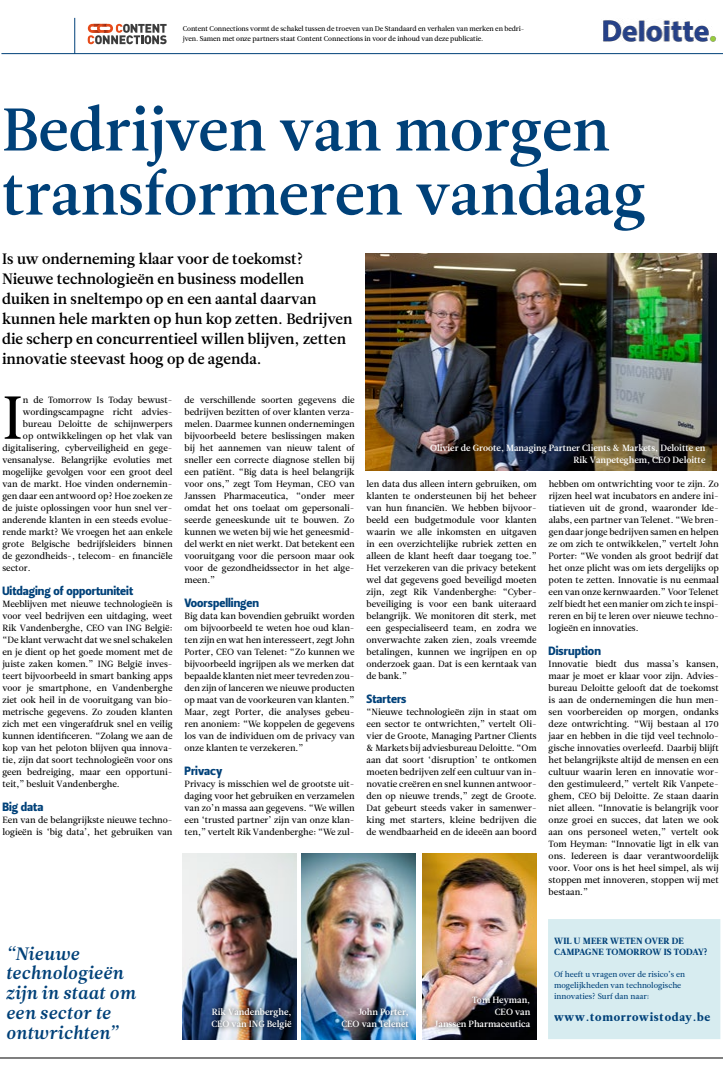
<style>
.page{position:relative;width:723px;height:1092px;background:#fff}
.page>*{position:absolute;margin:0;border:0;box-sizing:border-box;transform-origin:0 0}
.t1{font:60.4px "Leitura News Roman 2";color:#000}
.t2{font:60px/64px "Leitura News Roman 3";color:#004179}
.t3{font:17.9px/19.9px "Leitura News Italic 3";letter-spacing:.005em;color:#004179}
.t4{font:15px/19.9px "Leitura News Roman 3";color:#000}
.t5{font:12px "Leitura Sans Grot 4";color:#004179}
.t6{font:11.5px "Leitura News Roman 4";letter-spacing:.06em;color:#004179}
.t7{font:9px/12px "Leitura News Roman 2";color:#000;text-align:justify}
.t8{font:9px/12px "Leitura News Roman 3";color:#fff;text-align:right}
.t9{font:9px/11px "Leitura News Roman 4";letter-spacing:.015em;color:#004179}
.t10{font:8px/11px "Leitura News Roman 2";color:#004179}
.t11{font:7px/9.9px "Leitura News Roman 2";letter-spacing:-.01em;color:#000}
</style>
<div class="page">
<hr style="left:74px;top:18px;width:1px;height:36px;background:#004179">
<hr style="left:1px;top:53px;width:722px;height:1px;background:#004179">
<svg style="left:88px;top:24px;width:79px;height:20px"></svg>
<hr style="left:0;top:1057px;width:723px;height:1px;background:#000">
<img style="left:602px;top:20px;width:115px;height:22px">
<div style="left:548px;top:919px;width:173px;height:120px;background:#d7ecf0"></div>
<img style="left:423px;top:853px;width:113px;height:186px">
<img style="left:302px;top:853px;width:113px;height:186px">
<img style="left:183px;top:853px;width:114px;height:186px">
<div style="left:206px;top:1003px;width:91px;height:31px;background:#000;opacity:.75"></div>
<img style="left:366px;top:253px;width:350px;height:218px">
<div style="left:336px;top:1003px;width:77px;height:29px;background:#000;opacity:.75"></div>
<div style="left:430px;top:991px;width:106px;height:41px;background:#000;opacity:.75"></div>
<p class="t11" style="left:183px;top:23px;width:343px">Content Connections vormt de schakel tussen de troeven van De Standaard en verhalen van merken en bedri&shy;jven. Samen met onze partners staat Content Connections in voor de inhoud van deze publicatie.</p>
<h2 class="t2" style="left:2px;top:99px;width:645px">Bedrijven van morgen transformeren vandaag</h2>
<p class="t4" style="left:2px;top:249px;width:352px">Is uw onderneming klaar voor de toekomst?<br>Nieuwe technologieën en business modellen duiken in sneltempo op en een aantal daarvan kunnen hele markten op hun kop zetten. Bedrijven die scherp en concurrentieel willen blijven, zetten innovatie steevast hoog op de agenda.</p>
<h1 class="t1" style="left:2px;top:377px;width:22px">I</h1>
<p class="t7" style="left:23px;top:394px;width:151px">n de Tomorrow Is Today bewust-</p>
<p class="t7" style="left:184px;top:394px;width:172px">de verschillende soorten gegevens die bedrijven bezitten of over klanten verza&shy;melen. Daarmee kunnen ondernemingen bijvoorbeeld betere beslissingen maken bij het aannemen van nieuw talent of sneller een correcte diagnose stellen bij een patiënt. “Big data is heel belangrijk voor ons,” zegt Tom Heyman, CEO van Janssen Pharmaceutica, “onder meer omdat het ons toelaat om gepersonali&shy;seerde geneeskunde uit te bouwen. Zo kunnen we weten bij wie het geneesmid&shy;del werkt en niet werkt. Dat betekent een vooruitgang voor die persoon maar ook voor de gezondheidssector in het alge&shy;meen.”</p>
<h3 class="t5" style="left:184px;top:594px;width:76px">Voorspellingen</h3>
<p class="t7" style="left:184px;top:610px;width:172px">Big data kan bovendien gebruikt worden om bijvoorbeeld te weten hoe oud klan&shy;ten zijn en wat hen interesseert, zegt John Porter, CEO van Telenet: “Zo kunnen we bijvoorbeeld ingrijpen als we merken dat bepaalde klanten niet meer tevreden zou&shy;den zijn of lanceren we nieuwe producten op maat van de voorkeuren van klanten.” Maar, zegt Porter, die analyses gebeu&shy;ren anoniem: “We koppelen de gegevens los van de individuen om de privacy van onze klanten te verzekeren.”</p>
<h3 class="t5" style="left:184px;top:762px;width:39px">Privacy</h3>
<p class="t7" style="left:184px;top:778px;width:172px">Privacy is misschien wel de grootste uit&shy;daging voor het gebruiken en verzamelen van zo’n massa aan gegevens. “We willen een ‘trusted partner’ zijn van onze klan&shy;ten,” vertelt Rik Vandenberghe: “We zul-</p>
<p class="t7" style="left:23px;top:406px;width:151px">wordingscampagne richt advies-</p>
<p class="t7" style="left:23px;top:418px;width:151px">bureau Deloitte de schijnwerpers</p>
<p class="t7" style="left:23px;top:430px;width:151px">op ontwikkelingen op het vlak van</p>
<p class="t7" style="left:2px;top:442px;width:172px">digitalisering, cyberveiligheid en gege-</p>
<p class="t7" style="left:2px;top:454px;width:172px">vensanalyse. Belangrijke evoluties met</p>
<p class="t7" style="left:2px;top:466px;width:172px">mogelijke gevolgen voor een groot deel</p>
<p class="t7" style="left:2px;top:478px;width:172px">van de markt. Hoe vinden ondernemin-</p>
<p class="t7" style="left:2px;top:490px;width:172px">gen daar een antwoord op? Hoe zoeken ze</p>
<p class="t7" style="left:2px;top:502px;width:172px">de juiste oplossingen voor hun snel ver-</p>
<p class="t7" style="left:2px;top:514px;width:172px">anderende klanten in een steeds evolue-</p>
<p class="t7" style="left:2px;top:526px;width:172px">rende markt? We vroegen het aan enkele</p>
<p class="t7" style="left:2px;top:537px;width:172px">grote Belgische bedrijfsleiders binnen</p>
<p class="t7" style="left:2px;top:549px;width:172px">de gezondheids-, telecom- en financiële</p>
<p class="t7" style="left:2px;top:561px;width:30px">sector.</p>
<h3 class="t5" style="left:2px;top:582px;width:132px">Uitdaging of opportuniteit</h3>
<p class="t7" style="left:2px;top:598px;width:172px">Meeblijven met nieuwe technologieën is voor veel bedrijven een uitdaging, weet Rik Vandenberghe, CEO van ING België: “De klant verwacht dat we snel schakelen en je dient op het goede moment met de juiste zaken komen.” ING België inves&shy;teert bijvoorbeeld in smart banking apps voor je smartphone, en Vandenberghe ziet ook heil in de vooruitgang van bio&shy;metrische gegevens. Zo zouden klanten zich met een vingerafdruk snel en veilig kunnen identificeren. “Zolang we aan de kop van het peloton blijven qua innova&shy;tie, zijn dat soort technologieën voor ons geen bedreiging, maar een opportuni&shy;teit,” besluit Vandenberghe.</p>
<h3 class="t5" style="left:2px;top:798px;width:42px">Big data</h3>
<p class="t7" style="left:2px;top:814px;width:172px">Een van de belangrijkste nieuwe techno&shy;logieën is ‘big data’, het gebruiken van</p>
<p class="t8" style="left:430px;top:442px;width:277px">Olivier de Groote, Managing Partner Clients &amp; Markets, Deloitte en<br>Rik Vanpeteghem, CEO Deloitte</p>
<p class="t7" style="left:367px;top:478px;width:172px">len data dus alleen intern gebruiken, om klanten te ondersteunen bij het beheer van hun financiën. We hebben bijvoor&shy;beeld een budgetmodule voor klanten waarin we alle inkomsten en uitgaven in een overzichtelijke rubriek zetten en alleen de klant heeft daar toegang toe.” Het verzekeren van die privacy betekent wel dat gegevens goed beveiligd moeten zijn, zegt Rik Vandenberghe: “Cyber&shy;beveiliging is voor een bank uiteraard belangrijk. We monitoren dit sterk, met een gespecialiseerd team, en zodra we onverwachte zaken zien, zoals vreemde betalingen, kunnen we ingrijpen en op onderzoek gaan. Dat is een kerntaak van de bank.”</p>
<h3 class="t5" style="left:367px;top:690px;width:41px">Starters</h3>
<p class="t7" style="left:367px;top:706px;width:172px">“Nieuwe technologieën zijn in staat om een sector te ontwrichten,” vertelt Oli&shy;vier de Groote, Managing Partner Clients &amp; Markets bij adviesbureau Deloitte. “Om aan dat soort ‘disruption’ te ontkomen moeten bedrijven zelf een cultuur van in&shy;novatie creëren en snel kunnen antwoor&shy;den op nieuwe trends,” zegt de Groote.<br>Dat gebeurt steeds vaker in samenwer&shy;king met starters, kleine bedrijven die de wendbaarheid en de ideeën aan boord</p>
<p class="t7" style="left:549px;top:478px;width:172px">hebben om ontwrichting voor te zijn. Zo rijzen heel wat incubators en andere ini&shy;tiatieven uit de grond, waaronder Ide&shy;alabs, een partner van Telenet. “We bren&shy;gen daar jonge bedrijven samen en helpen ze om zich te ontwikkelen,” vertelt John Porter: “We vonden als groot bedrijf dat het onze plicht was om iets dergelijks op poten te zetten. Innovatie is nu eenmaal een van onze kernwaarden.” Voor Telenet zelf biedt het een manier om zich te inspi&shy;reren en bij te leren over nieuwe techno&shy;logieën en innovaties.</p>
<h3 class="t5" style="left:549px;top:642px;width:54px">Disruption</h3>
<p class="t7" style="left:549px;top:658px;width:172px">Innovatie biedt dus massa’s kansen, maar je moet er klaar voor zijn. Advies&shy;bureau Deloitte gelooft dat de toekomst is aan de ondernemingen die hun men&shy;sen voorbereiden op morgen, ondanks deze ontwrichting. “Wij bestaan al 170 jaar en hebben in die tijd veel technolo&shy;gische innovaties overleefd. Daarbij blijft het belangrijkste altijd de mensen en een cultuur waarin leren en innovatie wor&shy;den gestimuleerd,” vertelt Rik Vanpete&shy;ghem, CEO bij Deloitte. Ze staan daarin niet alleen. “Innovatie is belangrijk voor onze groei en succes, dat laten we ook aan ons personeel weten,” vertelt ook Tom Heyman: “Innovatie ligt in elk van ons. Iedereen is daar verantwoordelijk voor. Voor ons is het heel simpel, als wij stoppen met innoveren, stoppen wij met bestaan.”</p>
<h3 class="t3" style="left:6px;top:943px;width:131px">“Nieuwe technologieën zijn in staat om een sector te ontwrichten”</h3>
<p class="t8" style="left:211px;top:1006px;width:82px;text-align:left">Rik Vandenberghe,<br>CEO van ING België</p>
<p class="t8" style="left:341px;top:1006px;width:69px">John Porter,<br>CEO van Telenet</p>
<p class="t8" style="left:435px;top:994px;width:97px">Tom Heyman,<br>CEO van<br>Janssen Pharmaceutica</p>
<p class="t9" style="left:554px;top:935px;width:155px">WIL U MEER WETEN OVER DE<br>CAMPAGNE TOMORROW IS TODAY?</p>
<p class="t10" style="left:554px;top:968px;width:133px">Of heeft u vragen over de risico’s en mogelijkheden van technologische innovaties? Surf dan naar:</p>
<p class="t6" style="left:554px;top:1009px;width:158px">www.tomorrowistoday.be</p>
</div>
